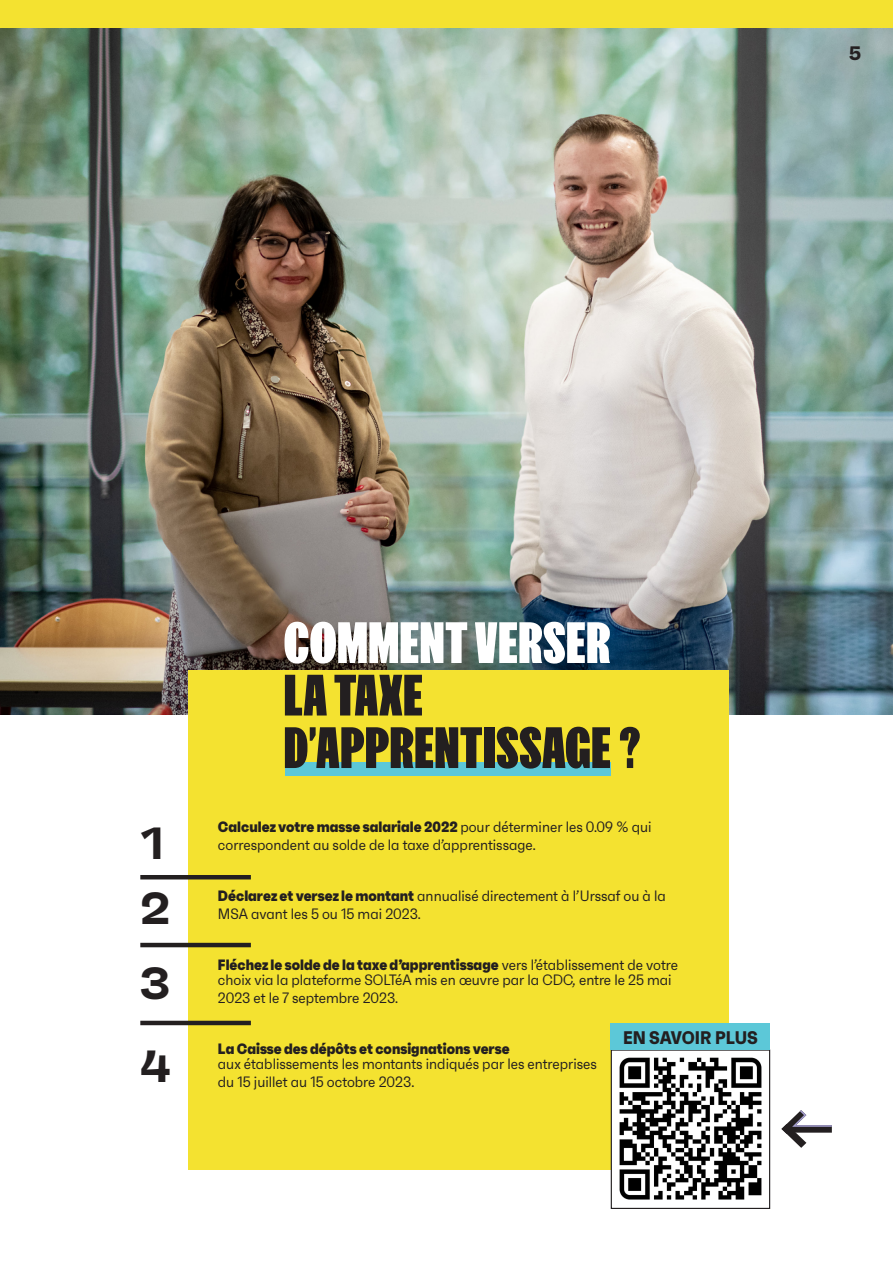
<style>
.page{position:relative;width:893px;height:1263px;background:#fff}
.page>*{position:absolute;margin:0;border:0;box-sizing:border-box;transform-origin:0 0}
.t1{font:900 54px "FK Screamer";letter-spacing:.02em;color:#231f20}
.t2{font:900 54px "FK Screamer";letter-spacing:.02em;color:#fff}
.t3{font:700 expanded 45px "Faktum";color:#231f20}
.t4{font:700 19.5px "Faktum";color:#231f20}
.t5{font:700 18.3px "Faktum Con";color:#231f20}
.t6{font:15px/18px "Faktum Con";color:#231f20}
.s1{font-weight:800}
</style>
<div class="page">
<img style="left:0;top:27px;width:893px;height:687px">
<div style="left:0;top:0;width:893px;height:27px;background:#f4e230"></div>
<div style="left:188px;top:670px;width:540px;height:500px;background:#f4e230"></div>
<hr style="left:140px;top:875px;width:111px;height:4px;background:#231f20">
<hr style="left:140px;top:943px;width:111px;height:4px;background:#231f20">
<hr style="left:140px;top:1021px;width:111px;height:4px;background:#231f20">
<div style="left:285px;top:762px;width:326px;height:13px;background:#5cc8d8"></div>
<img style="left:613px;top:1051px;width:149px;height:149px">
<div style="left:611px;top:1049px;width:159px;height:160px;border:1px solid #231f20"></div>
<svg style="left:781px;top:1110px;width:51px;height:38px"></svg>
<div style="left:611px;top:1023px;width:159px;height:27px;background:#5cc8d8"></div>
<p class="t4" style="left:849px;top:41px;width:14px">5</p>
<p class="t3" style="left:140px;top:814px;width:25px">1</p>
<p class="t3" style="left:140px;top:879px;width:32px">2</p>
<p class="t3" style="left:140px;top:954px;width:31px">3</p>
<p class="t3" style="left:140px;top:1037px;width:32px">4</p>
<p class="t2" style="left:284px;top:608px;width:327px">COMMENT VERSER</p>
<p class="t1" style="left:284px;top:661px;width:140px">LA TAXE</p>
<p class="t1" style="left:284px;top:713px;width:357px">D’APPRENTISSAGE ?</p>
<p class="t6" style="left:218px;top:818px;width:435px"><span class="s1">Calculez votre masse salariale 2022</span> pour déterminer les 0.09 % qui correspondent au solde de la taxe d’apprentissage.</p>
<p class="t6" style="left:218px;top:887px;width:449px"><span class="s1">Déclarez et versez le montant</span> annualisé directement à l’Urssaf ou à la<br>MSA avant les 5 ou 15 mai 2023.</p>
<p class="t6" style="left:218px;top:957px;width:462px;line-height:15px"><span class="s1">Fléchez le solde de la taxe d’apprentissage</span> vers l’établissement de votre choix via la plateforme SOLTéA mis en œuvre par la CDC, entre le 25 mai</p>
<p class="t6" style="left:218px;top:989px;width:182px">2023 et le 7 septembre 2023.</p>
<p class="t6" style="left:218px;top:1041px;width:380px;line-height:15px"><span class="s1">La Caisse des dépôts et consignations verse<br></span>aux établissements les montants indiqués par les entreprises</p>
<p class="t6" style="left:218px;top:1073px;width:198px">du 15 juillet au 15 octobre 2023.</p>
<p class="t5" style="left:623px;top:1025px;width:136px">EN SAVOIR PLUS</p>
</div>
